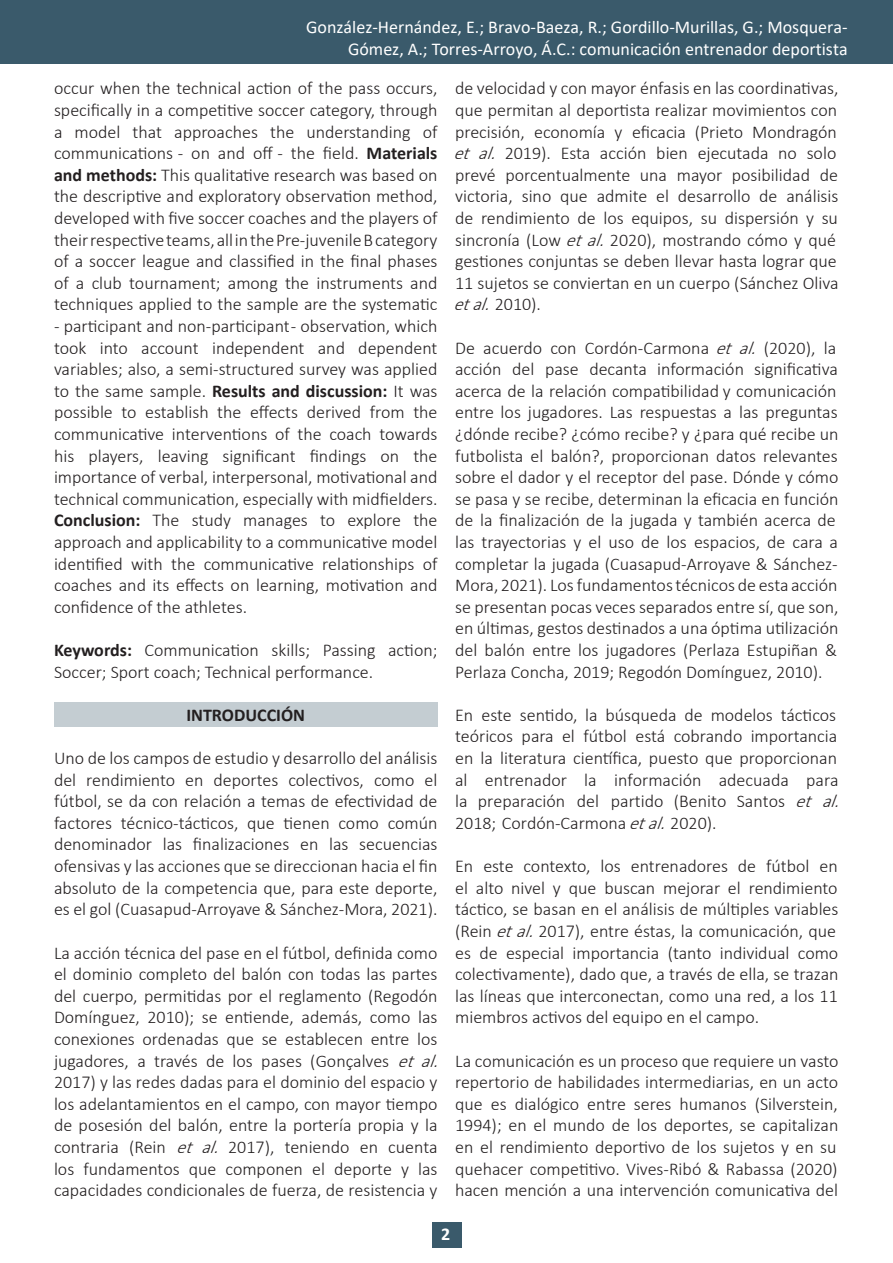
<style>
.page{position:relative;width:893px;height:1263px;background:#fff}
.page>*{position:absolute;margin:0;border:0;box-sizing:border-box;transform-origin:0 0}
.t1{font:300 18px/21.6px "Calibri";color:#231f20}
.t2{font:18px/21.6px "Calibri";color:#fff;text-align:right}
.t3{font:700 18px "Calibri";color:#231f20}
.t4{font:700 18px "Calibri";color:#fff}
.s1{font-weight:700}
.s2{font-style:italic}
</style>
<div class="page">
<div style="left:54px;top:702px;width:383px;height:25px;background:#c4cdd2"></div>
<div style="left:0;top:1px;width:893px;height:63px;background:#3a5a6b"></div>
<div style="left:432px;top:1222px;width:29px;height:26px;background:#3a5a6b"></div>
<p class="t2" style="left:306px;top:16px;width:543px">González-Hernández, E.; Bravo-Baeza, R.; Gordillo-Murillas, G.; Mosquera-<br>Gómez, A.; Torres-Arroyo, Á.C.: comunicación entrenador deportista</p>
<p class="t1" style="left:54px;top:77px;width:385px;text-align:justify">occur when the technical action of the pass occurs, specifically in a competitive soccer category, through a model that approaches the understanding of communications - on and off - the field. <span class="s1">Materials and methods:</span> This qualitative research was based on the descriptive and exploratory observation method, developed with five soccer coaches and the players of their respective teams, all in the Pre-juvenile B category of a soccer league and classified in the final phases of a club tournament; among the instruments and techniques applied to the sample are the systematic</p>
<p class="t1" style="left:54px;top:315px;width:385px;text-align:justify">- participant and non-participant - observation, which took into account independent and dependent variables; also, a semi-structured survey was applied to the same sample. <span class="s1">Results and discussion:</span> It was possible to establish the effects derived from the communicative interventions of the coach towards his players, leaving significant findings on the importance of verbal, interpersonal, motivational and technical communication, especially with midfielders.<br><span class="s1">Conclusion:</span> The study manages to explore the approach and applicability to a communicative model identified with the communicative relationships of coaches and its effects on learning, motivation and confidence of the athletes.</p>
<p class="t1" style="left:54px;top:639px;width:385px"><span class="s1">Keywords:</span> Communication skills; Passing action;<br>Soccer; Sport coach; Technical performance.</p>
<p class="t3" style="left:186px;top:702px;width:120px">INTRODUCCIÓN</p>
<p class="t1" style="left:54px;top:747px;width:385px;text-align:justify">Uno de los campos de estudio y desarrollo del análisis del rendimiento en deportes colectivos, como el fútbol, se da con relación a temas de efectividad de factores técnico-tácticos, que tienen como común denominador las finalizaciones en las secuencias ofensivas y las acciones que se direccionan hacia el fin absoluto de la competencia que, para este deporte, es el gol (Cuasapud-Arroyave &amp; Sánchez-Mora, 2021).</p>
<p class="t1" style="left:54px;top:941px;width:393px">La acción técnica del pase en el fútbol, definida como el dominio completo del balón con todas las partes del cuerpo, permitidas por el reglamento (Regodón Domínguez, 2010); se entiende, además, como las conexiones ordenadas que se establecen entre los jugadores, a través de los pases (Gonçalves <span class="s2">etal.<br></span>2017) y las redes dadas para el dominio del espacio y los adelantamientos en el campo, con mayor tiempo de posesión del balón, entre la portería propia y la contraria (Rein <span class="s2">et al.</span> 2017), teniendo en cuenta los fundamentos que componen el deporte y las capacidades condicionales de fuerza, de resistencia y</p>
<p class="t1" style="left:453px;top:77px;width:387px">de velocidad y con mayor énfasis en las coordinativas, que permitan al deportista realizar movimientos con precisión, economía y eficacia (Prieto Mondragón <span class="s2">et al.</span>2019). Esta acción bien ejecutada no solo prevé porcentualmente una mayor posibilidad de victoria, sino que admite el desarrollo de análisis de rendimiento de los equipos, su dispersión y su sincronía (Low <span class="s2">etal.</span>2020), mostrando cómo y qué gestiones conjuntas se deben llevar hasta lograr que 11 sujetos se conviertan en un cuerpo (Sánchez Oliva <span class="s2">etal.</span>2010).</p>
<p class="t1" style="left:455px;top:337px;width:385px">De acuerdo con Cordón-Carmona <span class="s2">etal.</span>(2020), la acción del pase decanta información significativa acerca de la relación compatibilidad y comunicación entre los jugadores. Las respuestas a las preguntas ¿dónde recibe? ¿cómo recibe? y ¿para qué recibe un futbolista el balón?, proporcionan datos relevantes sobre el dador y el receptor del pase. Dónde y cómo se pasa y se recibe, determinan la eficacia en función de la finalización de la jugada y también acerca de las trayectorias y el uso de los espacios, de cara a completar la jugada (Cuasapud-Arroyave &amp; Sánchez-Mora, 2021). Los fundamentostécnicos de esta acción se presentan pocas veces separados entre sí, que son, en últimas, gestos destinados a una óptima utilización del balón entre los jugadores (Perlaza Estupiñan &amp; Perlaza Concha, 2019; Regodón Domínguez, 2010).</p>
<p class="t1" style="left:455px;top:704px;width:393px">En este sentido, la búsqueda de modelos tácticos teóricos para el fútbol está cobrando importancia en la literatura científica, puesto que proporcionan al entrenador la información adecuada para la preparación del partido (Benito Santos <span class="s2">et al.<br></span>2018; Cordón-Carmona <span class="s2">etal.</span>2020).</p>
<p class="t1" style="left:455px;top:855px;width:385px">En este contexto, los entrenadores de fútbol en el alto nivel y que buscan mejorar el rendimiento táctico, se basan en el análisis de múltiples variables (Rein <span class="s2">etal.</span>2017), entre éstas, la comunicación, que es de especial importancia (tanto individual como colectivamente), dado que, a través de ella, se trazan las líneas que interconectan, como una red, a los 11 miembros activos del equipo en el campo.</p>
<p class="t1" style="left:455px;top:1049px;width:385px;text-align:justify">La comunicación es un proceso que requiere un vasto repertorio de habilidades intermediarias, en un acto que es dialógico entre seres humanos (Silverstein, 1994); en el mundo de los deportes, se capitalizan en el rendimiento deportivo de los sujetos y en su quehacer competitivo. Vives-Ribó &amp; Rabassa (2020) hacen mención a una intervención comunicativa del</p>
<p class="t4" style="left:441px;top:1221px;width:11px">2</p>
</div>
